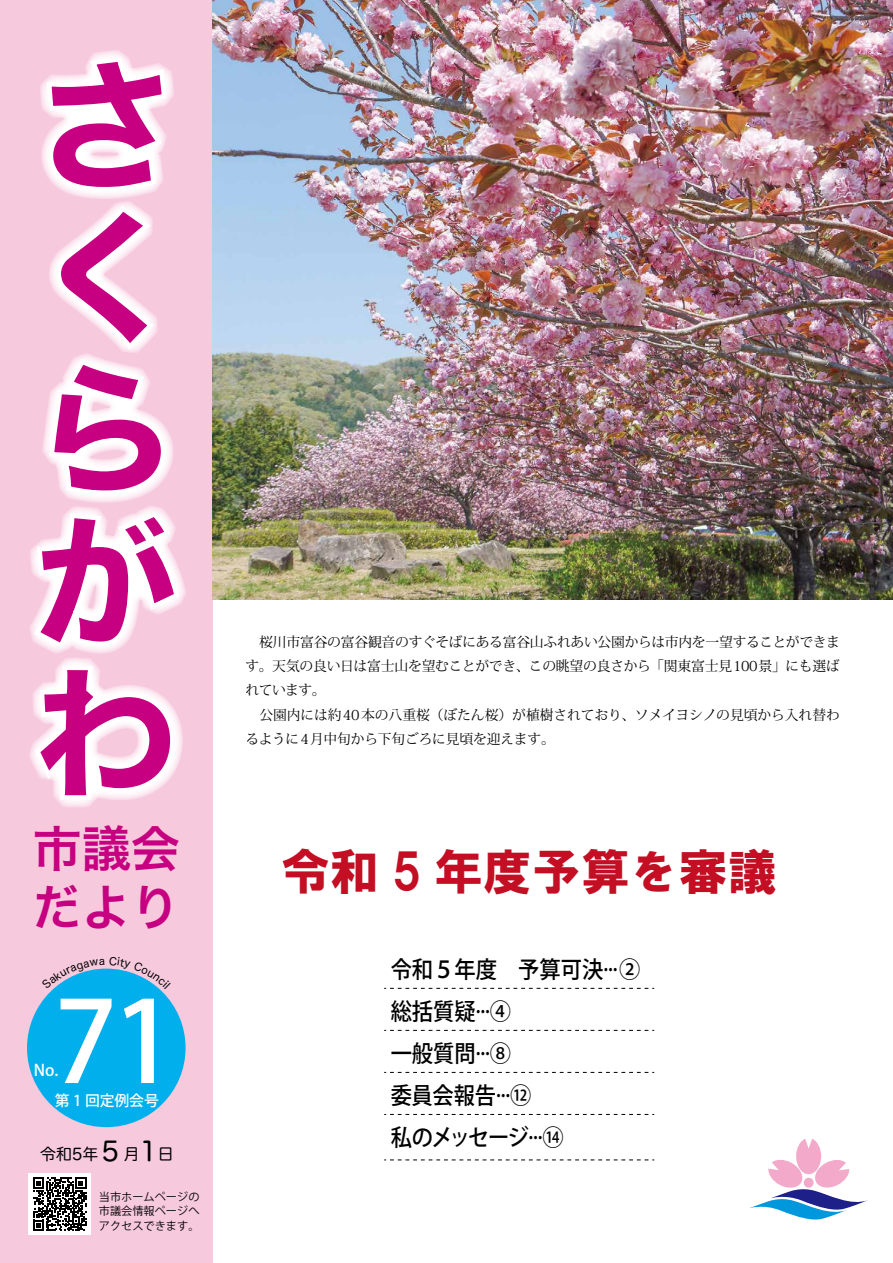
<style>
.page{position:relative;width:893px;height:1263px;background:#fff}
.page>*{position:absolute;margin:0;border:0;box-sizing:border-box;transform-origin:0 0}
.t1{font:144.6px/151.8px "Hira Kaku Std N W8";color:#c60080}
.t2{font:500 112.05px "Koz Go Pr 6 N";color:#fff}
.t3{font:48.9px "HGS Soei Kakugothic UB";color:#c30e23}
.t4{font:48.9px/59.6px "Hira Kaku Std N W6";color:#c60080}
.t5{font:26.55px "Hiragino Sans R Pr 6 N W4";color:#000}
.t6{font:500 23.4px "Koz Go Pr 6 N";color:#000;scale:.91 1}
.t7{font:500 23.4px "Koz Go Pr 6 N";letter-spacing:-.07em;color:#000;scale:.91 1}
.t8{font:500 21px "Koz Go Pr 6 N";color:#000;scale:.91 1}
.t9{font:15.9px "Hiragino Sans R Pr 6 N W4";color:#000}
.t10{font:500 15.9px "Koz Go Pr 6 N";color:#fff}
.t11{font:500 14.85px "Koz Go Pr 6 N";letter-spacing:-.01em;color:#fff}
.t12{font:13.8px/24.2px "Koz Min Pr 6 N";letter-spacing:-.02em;color:#000}
.t13{font:11.25px/14.5px "Koz Go Pr 6 N";color:#000;text-align:justify}
.s1{font-size:15.9px}
</style>
<div class="page">
<svg style="left:384px;top:988px;width:270px;height:1px"></svg>
<svg style="left:384px;top:1030px;width:270px;height:1px"></svg>
<svg style="left:384px;top:1072px;width:270px;height:1px"></svg>
<svg style="left:384px;top:1114px;width:270px;height:1px"></svg>
<svg style="left:384px;top:1159px;width:270px;height:1px"></svg>
<div style="left:0;top:0;width:213px;height:1263px;background:#f7c9dd"></div>
<div style="left:27px;top:968px;width:159px;height:159px;background:#00afec;border-radius:50%"></div>
<div style="left:29px;top:1174px;width:62px;height:61px;background:#fff"></div>
<svg style="left:750px;top:1139px;width:118px;height:81px"></svg>
<svg style="left:33px;top:1177px;width:53px;height:54px"></svg>
<svg style="left:29px;top:50px;width:157px;height:757px"></svg>
<img style="left:213px;top:0;width:680px;height:600px">
<svg style="left:53px;top:968px;width:107px;height:21px"></svg>
<h1 class="t1" style="left:34px;top:54px;width:144px">さくらがわ</h1>
<h3 class="t4" style="left:33px;top:820px;width:148px">市議会だより</h3>
<h2 class="t2" style="left:54px;top:979px;width:123px">71</h2>
<p class="t10" style="left:34px;top:1061px;width:26px">No.</p>
<p class="t11" style="left:55px;top:1092px;width:106px">第 1 回定例会号</p>
<h3 class="t5" style="left:83px;top:1127px;width:81px">５<span class="s1">年</span> １<span class="s1">月</span></h3>
<p class="t9" style="left:40px;top:1140px;width:44px">令和5</p>
<p class="t9" style="left:158px;top:1140px;width:17px">日</p>
<p class="t13" style="left:99px;top:1189px;width:102px">当市ホームページの市議会情報ページへアクセスできます。</p>
<p class="t12" style="left:245px;top:630px;width:596px">　桜川市富谷の富谷観音のすぐそばにある富谷山ふれあい公園からは市内を一望することができます。天気の良い日は富士山を望むことができ、この眺望の良さから「関東富士見100景」にも選ばれています。<br>　公園内には約40本の八重桜（ぼたん桜）が植樹されており、ソメイヨシノの見頃から入れ替わるように4月中旬から下旬ごろに見頃を迎えます。</p>
<h3 class="t3" style="left:281px;top:847px;width:497px">令和 5 年度予算を審議</h3>
<h3 class="t6" style="left:391px;top:956px;width:235px">令和５年度　予算可決</h3>
<h3 class="t8" style="left:476px;top:994px;width:17px">...</h3>
<h3 class="t6" style="left:619px;top:956px;width:25px">2</h3>
<h3 class="t8" style="left:603px;top:952px;width:17px">...</h3>
<h3 class="t6" style="left:391px;top:998px;width:134px">総括質疑 4</h3>
<h3 class="t8" style="left:476px;top:1036px;width:17px">...</h3>
<h3 class="t6" style="left:391px;top:1040px;width:134px">一般質問 8</h3>
<h3 class="t8" style="left:496px;top:1078px;width:17px">...</h3>
<h3 class="t6" style="left:391px;top:1083px;width:156px">委員会報告 12</h3>
<h3 class="t8" style="left:528px;top:1120px;width:17px">...</h3>
<h3 class="t7" style="left:391px;top:1125px;width:192px">私のメッセージ 14</h3>
</div>
